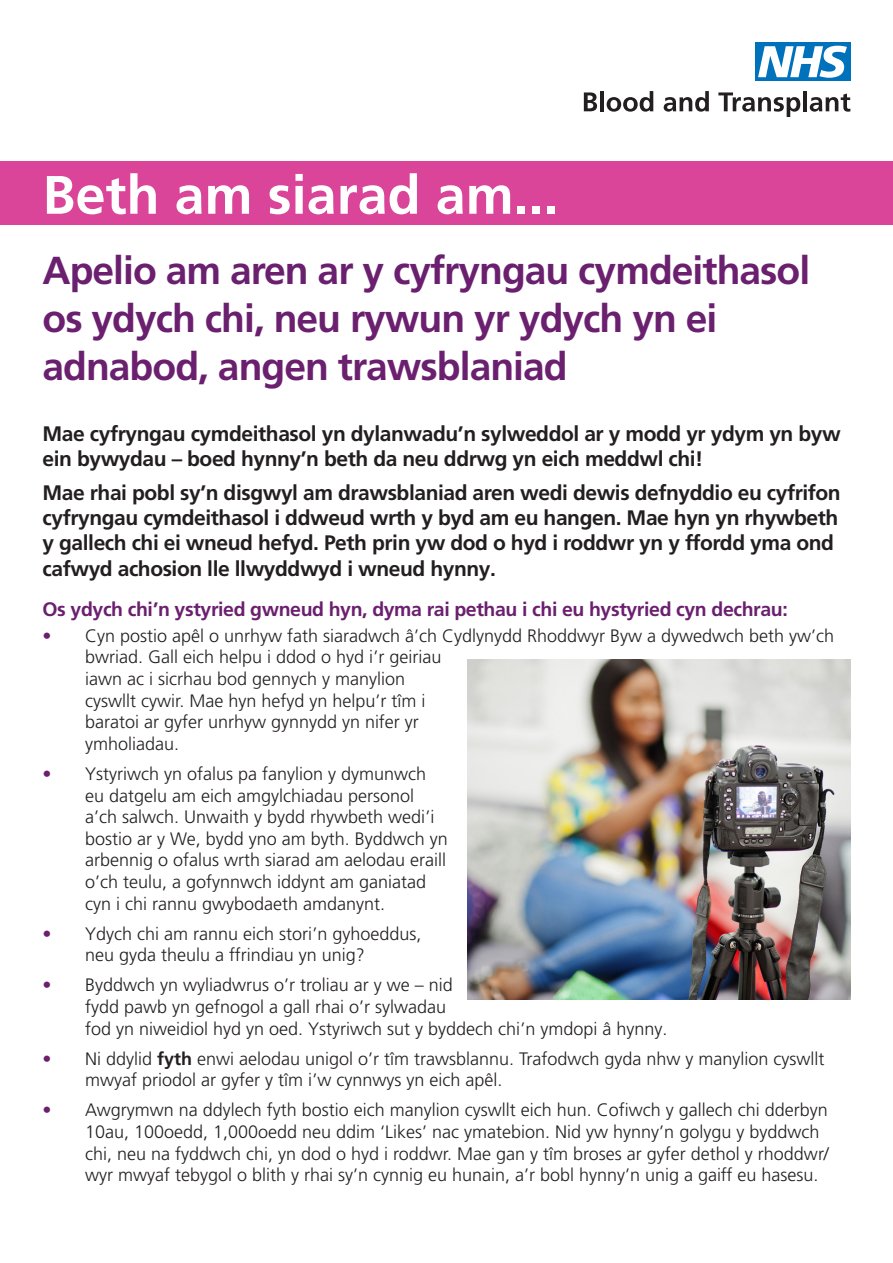
<style>
.page{position:relative;width:893px;height:1263px;background:#fff}
.page>*{position:absolute;margin:0;border:0;box-sizing:border-box;transform-origin:0 0}
.t1{font:700 54px "Frutiger LT Std";color:#fff}
.t2{font:700 39px/48px "Frutiger LT Std";letter-spacing:-.025em;color:#6b206f}
.Standfirst{font:700 21px/25.2px "Frutiger LT Pro";letter-spacing:-.02em;color:#231f20}
.Paragraph_heading{font:700 19.5px "Frutiger LT Pro";letter-spacing:-.02em;color:#6b206f}
.t3{font:300 18px/21.6px "Frutiger LT Pro";color:#231f20}
.s1{color:#6b206f}
.s2{font-weight:700}
</style>
<div class="page">
<svg style="left:584px;top:92px;width:13px;height:19px"></svg>
<hr style="left:600px;top:91px;width:4px;height:20px;background:#231f20">
<svg style="left:607px;top:91px;width:46px;height:21px"></svg>
<svg style="left:664px;top:91px;width:45px;height:21px"></svg>
<svg style="left:718px;top:92px;width:82px;height:25px"></svg>
<hr style="left:803px;top:91px;width:4px;height:20px;background:#231f20">
<svg style="left:810px;top:93px;width:40px;height:19px"></svg>
<div style="left:755px;top:43px;width:95px;height:38px;background:#0072bc"></div>
<svg style="left:758px;top:46px;width:89px;height:32px"></svg>
<div style="left:0;top:162px;width:893px;height:63px;background:#da4599"></div>
<img style="left:468px;top:659px;width:382px;height:340px">
<p class="t1" style="left:43px;top:163px;width:518px">Beth am siarad am...</p>
<p class="t2" style="left:43px;top:247px;width:769px">Apelio am aren ar y cyfryngau cymdeithasol os ydych chi, neu rywun yr ydych yn ei adnabod, angen trawsblaniad</p>
<p class="Standfirst" style="left:43px;top:421px;width:800px">Mae cyfryngau cymdeithasol yn dylanwadu’n sylweddol ar y modd yr ydym yn byw ein bywydau – boed hynny’n beth da neu ddrwg yn eich meddwl chi!</p>
<p class="Standfirst" style="left:43px;top:480px;width:800px">Mae rhai pobl sy’n disgwyl am drawsblaniad aren wedi dewis defnyddio eu cyfrifon cyfryngau cymdeithasol i ddweud wrth y byd am eu hangen. Mae hyn yn rhywbeth y gallech chi ei wneud hefyd. Peth prin yw dod o hyd i roddwr yn y ffordd yma ond cafwyd achosion lle llwyddwyd i wneud hynny.</p>
<p class="Paragraph_heading" style="left:43px;top:597px;width:747px">Os ydych chi’n ystyried gwneud hyn, dyma rai pethau i chi eu hystyried cyn dechrau:</p>
<p class="t3" style="left:85px;top:625px;width:751px;text-indent:-43px"><span class="s1">•</span> Cyn postio apêl o unrhyw fath siaradwch â’ch Cydlynydd Rhoddwyr Byw a dywedwch beth yw’ch bwriad. Gall eich helpu i ddod o hyd i’r geiriau<br>iawn ac i sicrhau bod gennych y manylion<br>cyswllt cywir. Mae hyn hefyd yn helpu’r tîm i<br>baratoi ar gyfer unrhyw gynnydd yn nifer yr<br>ymholiadau.</p>
<p class="t3" style="left:85px;top:763px;width:364px;text-indent:-43px"><span class="s1">•</span> Ystyriwch yn ofalus pa fanylion y dymunwch eu datgelu am eich amgylchiadau personol a’ch salwch. Unwaith y bydd rhywbeth wedi’i bostio ar y We, bydd yno am byth. Byddwch yn arbennig o ofalus wrth siarad am aelodau eraill o’ch teulu, a gofynnwch iddynt am ganiatad cyn i chi rannu gwybodaeth amdanynt.</p>
<p class="t3" style="left:85px;top:923px;width:338px;text-indent:-43px"><span class="s1">•</span> Ydych chi am rannu eich stori’n gyhoeddus, neu gyda theulu a ffrindiau yn unig?</p>
<p class="t3" style="left:85px;top:974px;width:584px;text-indent:-43px"><span class="s1">•</span> Byddwch yn wyliadwrus o’r troliau ar y we – nid<br>fydd pawb yn gefnogol a gall rhai o’r sylwadau<br>fod yn niweidiol hyd yn oed. Ystyriwch sut y byddech chi’n ymdopi â hynny.</p>
<p class="t3" style="left:85px;top:1048px;width:741px;text-indent:-43px"><span class="s1">•</span> Ni ddylid <span class="s2">fyth</span> enwi aelodau unigol o’r tîm trawsblannu. Trafodwch gyda nhw y manylion cyswllt mwyaf priodol ar gyfer y tîm i’w cynnwys yn eich apêl.</p>
<p class="t3" style="left:85px;top:1099px;width:745px;text-indent:-43px"><span class="s1">•</span> Awgrymwn na ddylech fyth bostio eich manylion cyswllt eich hun. Cofiwch y gallech chi dderbyn 10au, 100oedd, 1,000oedd neu ddim ‘Likes’ nac ymatebion. Nid yw hynny’n golygu y byddwch chi, neu na fyddwch chi, yn dod o hyd i roddwr. Mae gan y tîm broses ar gyfer dethol y rhoddwr/ wyr mwyaf tebygol o blith y rhai sy’n cynnig eu hunain, a’r bobl hynny’n unig a gaiff eu hasesu.</p>
</div>
